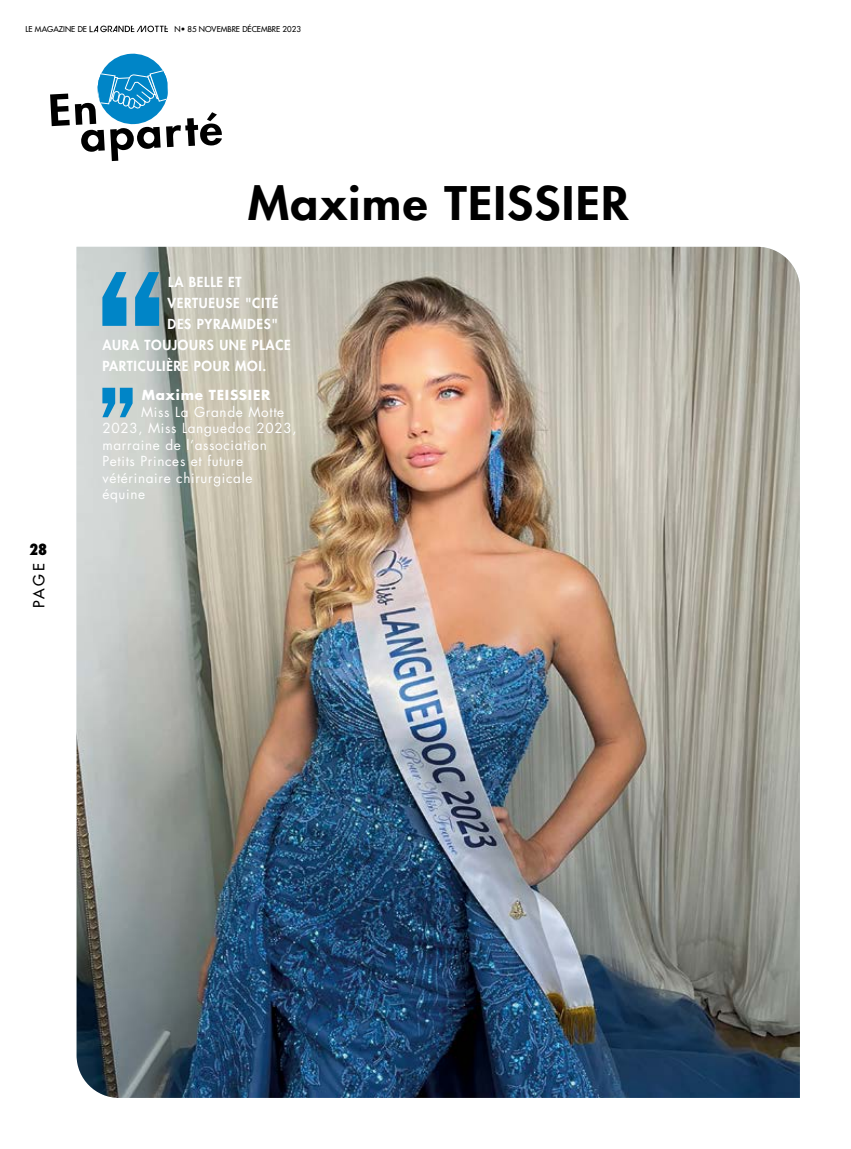
<style>
.page{position:relative;width:851px;height:1149px;background:#fff}
.page>*{position:absolute;margin:0;border:0;box-sizing:border-box;transform-origin:0 0}
.t1{font:800 45px "Futura Std";letter-spacing:.025em;color:#000;scale:1.1 1}
.t2{font:500 15px "Futura Std";color:#000}
.t3{font:800 condensed 15px "Futura Std";color:#000}
.t4{font:13.5px/16.5px "Futura Std";letter-spacing:.05em;color:#fff}
.t5{font:800 13.5px "Futura Std";letter-spacing:.05em;color:#fff}
.t6{font:700 13.5px "Futura Std";letter-spacing:.05em;color:#fff}
.t7{font:500 7.95px "Futura Std";color:#000}
</style>
<div class="page">
<img style="left:77px;top:247px;width:722px;height:850px">
<svg style="left:102px;top:272px;width:57px;height:54px;background:#479ec7"></svg>
<svg style="left:102px;top:387px;width:31px;height:30px"></svg>
<svg style="left:50px;top:53px;width:172px;height:108px"></svg>
<svg style="left:89px;top:26px;width:79px;height:6px"></svg>
<p class="t7" style="left:26px;top:24px;width:63px">LE MAGAZINE DE</p>
<p class="t7" style="left:174px;top:24px;width:128px">N• 85 NOVEMBRE DÉCEMBRE 2023</p>
<h1 class="t1" style="left:248px;top:174px;width:348px">Maxime TEISSIER</h1>
<p class="t3" style="left:29px;top:540px;width:20px">28</p>
<p class="t2" style="left:30px;top:607px;width:46px;rotate:-90deg">PAGE</p>
<p class="t5" style="left:168px;top:273px;width:75px">LA BELLE ET</p>
<p class="t5" style="left:168px;top:294px;width:112px">VERTUEUSE "CITÉ</p>
<p class="t5" style="left:168px;top:315px;width:112px">DES PYRAMIDES"</p>
<p class="t5" style="left:102px;top:336px;width:190px">AURA TOUJOURS UNE PLACE</p>
<p class="t5" style="left:102px;top:357px;width:165px">PARTICULIÈRE POUR MOI.</p>
<p class="t6" style="left:142px;top:386px;width:130px">Maxime TEISSIER</p>
<p class="t4" style="left:102px;top:403px;width:196px;text-indent:39px">Miss La Grande Motte<br>2023, Miss Languedoc 2023, marraine de l’association<br>Petits Princes et future vétérinaire chirurgicale équine</p>
</div>
